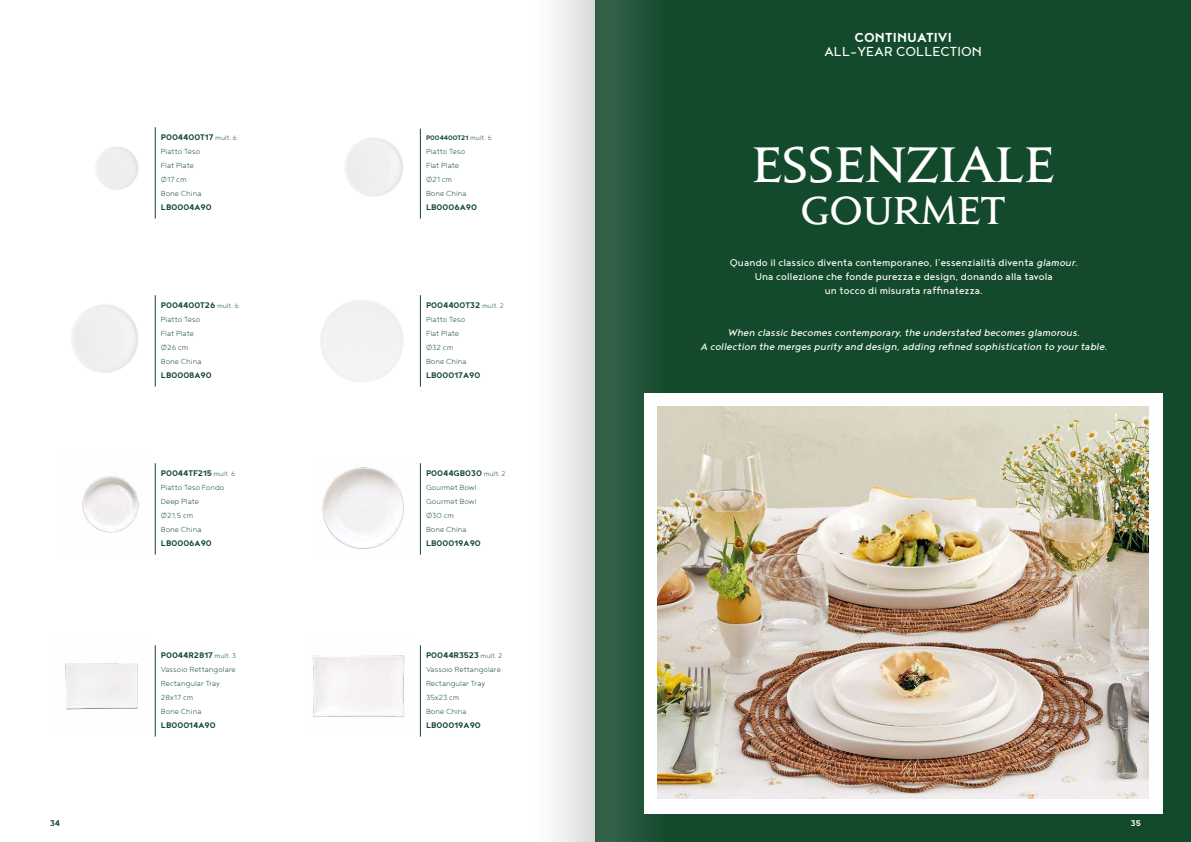
<style>
.page{position:relative;width:1191px;height:842px;background:#fff}
.page>*{position:absolute;margin:0;border:0;box-sizing:border-box;transform-origin:0 0}
.t1{font:700 45px "Jupiter Pro";color:#fff}
.t2{font:700 35px "Jupiter Pro";color:#fff}
.t3{font:16px "Noyh";letter-spacing:.01em;color:#fff}
.t4{font:700 16px "Noyh";letter-spacing:.01em;color:#fff}
.t5{font:12px/14px "Noyh";letter-spacing:.01em;color:#fff;text-align:center}
.t6{font:italic 12px/14px "Noyh";letter-spacing:.01em;color:#fff;text-align:center}
.t7{font:700 10px "Noyh";color:#134a2c}
.t8{font:700 10px "Noyh";color:#fff}
.t9{font:300 9px/14px "Noyh";color:#134a2c}
.t10{font:700 8px "Noyh";color:#134a2c}
.s1{font-weight:300;font-size:8px}
.s2{font-weight:300}
.s3{font-style:italic}
</style>
<div class="page">
<div style="left:595px;top:0;width:596px;height:842px;background:#134a2c"></div>
<div style="left:643px;top:393px;width:519px;height:421px;background:#fff"></div>
<img style="left:694px;top:406px;width:454px;height:392px">
<img style="left:71px;top:304px;width:68px;height:69px">
<img style="left:322px;top:467px;width:82px;height:82px">
<img style="left:82px;top:476px;width:57px;height:57px">
<img style="left:312px;top:655px;width:93px;height:63px">
<img style="left:65px;top:663px;width:73px;height:47px">
<img style="left:345px;top:138px;width:58px;height:59px">
<img style="left:95px;top:146px;width:44px;height:44px">
<hr style="left:420px;top:129px;width:1px;height:90px;background:#134a2c">
<hr style="left:155px;top:127px;width:1px;height:92px;background:#134a2c">
<hr style="left:420px;top:295px;width:1px;height:92px;background:#134a2c">
<hr style="left:155px;top:295px;width:1px;height:92px;background:#134a2c">
<hr style="left:420px;top:463px;width:1px;height:92px;background:#134a2c">
<hr style="left:155px;top:463px;width:1px;height:92px;background:#134a2c">
<hr style="left:420px;top:645px;width:1px;height:92px;background:#134a2c">
<hr style="left:155px;top:645px;width:1px;height:92px;background:#134a2c">
<svg style="left:595px;top:0;width:99px;height:842px"></svg>
<div style="left:496px;top:0;width:99px;height:842px;background:linear-gradient(to right,#fff,#e2e2e2)"></div>
<p class="t7" style="left:161px;top:132px;width:78px">P004400T17 <span class="s1">mult. 6</span></p>
<p class="t9" style="left:161px;top:145px;width:42px">Piatto Teso<br>Flat Plate<br>Ø17 cm<br>Bone China</p>
<p class="t7" style="left:161px;top:202px;width:52px">LB0004A90</p>
<p class="t7" style="left:161px;top:300px;width:80px">P004400T26 <span class="s1">mult. 6</span></p>
<p class="t9" style="left:161px;top:313px;width:42px">Piatto Teso<br>Flat Plate<br>Ø26 cm<br>Bone China</p>
<p class="t7" style="left:161px;top:370px;width:52px">LB0008A90</p>
<p class="t7" style="left:161px;top:468px;width:76px">P0044TF215 <span class="s1">mult. 6</span></p>
<p class="t9" style="left:161px;top:481px;width:65px">Piatto Teso Fondo<br>Deep Plate<br>Ø21,5 cm<br>Bone China</p>
<p class="t7" style="left:161px;top:538px;width:52px">LB0006A90</p>
<p class="t7" style="left:161px;top:650px;width:77px">P0044R2817 <span class="s1">mult. 3</span></p>
<p class="t9" style="left:161px;top:663px;width:76px">Vassoio Rettangolare<br>Rectangular Tray<br>28x17 cm<br>Bone China</p>
<p class="t7" style="left:161px;top:720px;width:56px">LB00014A90</p>
<p class="t10" style="left:426px;top:133px;width:67px">P004400T21 <span class="s2">mult. 6</span></p>
<p class="t9" style="left:426px;top:145px;width:42px">Piatto Teso<br>Flat Plate<br>Ø21 cm<br>Bone China</p>
<p class="t7" style="left:426px;top:202px;width:52px">LB0006A90</p>
<p class="t7" style="left:426px;top:300px;width:79px">P004400T32 <span class="s1">mult. 2</span></p>
<p class="t9" style="left:426px;top:313px;width:42px">Piatto Teso<br>Flat Plate<br>Ø32 cm<br>Bone China</p>
<p class="t7" style="left:426px;top:370px;width:56px">LB00017A90</p>
<p class="t7" style="left:426px;top:468px;width:81px">P0044GB030 <span class="s1">mult. 2</span></p>
<p class="t9" style="left:426px;top:481px;width:52px">Gourmet Bowl<br>Gourmet Bowl<br>Ø30 cm<br>Bone China</p>
<p class="t7" style="left:426px;top:538px;width:56px">LB00019A90</p>
<p class="t7" style="left:426px;top:650px;width:78px">P0044R3523 <span class="s1">mult. 2</span></p>
<p class="t9" style="left:426px;top:663px;width:76px">Vassoio Rettangolare<br>Rectangular Tray<br>35x23 cm<br>Bone China</p>
<p class="t7" style="left:426px;top:720px;width:56px">LB00019A90</p>
<h3 class="t4" style="left:854px;top:29px;width:99px">CONTINUATIVI</h3>
<h3 class="t3" style="left:824px;top:43px;width:159px">ALL-YEAR COLLECTION</h3>
<h1 class="t1" style="left:752px;top:129px;width:304px">ESSENZIALE</h1>
<h2 class="t2" style="left:801px;top:183px;width:206px">GOURMET</h2>
<h3 class="t5" style="left:730px;top:256px;width:350px">Quando il classico diventa contemporaneo, l’essenzialità diventa <span class="s3">glamour</span>.<br>Una collezione che fonde purezza e design, donando alla tavola<br>un tocco di misurata raffinatezza.</h3>
<h3 class="t6" style="left:700px;top:326px;width:408px">When classic becomes contemporary, the understated becomes glamorous.<br>A collection the merges purity and design, adding refined sophistication to your table.</h3>
<p class="t7" style="left:50px;top:817px;width:11px">34</p>
<p class="t8" style="left:1131px;top:817px;width:11px">35</p>
</div>
